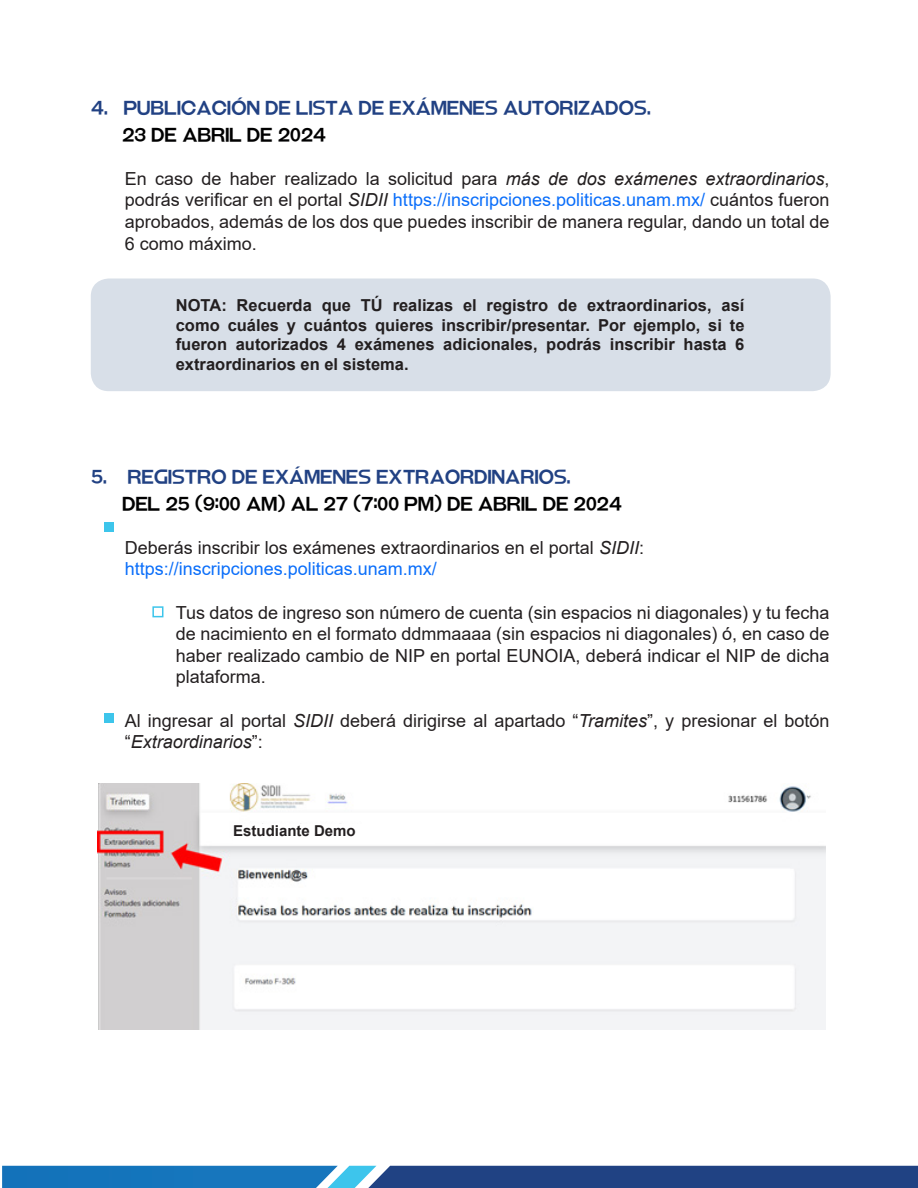
<style>
.page{position:relative;width:918px;height:1188px;background:#fff}
.page>*{position:absolute;margin:0;border:0;box-sizing:border-box;transform-origin:0 0}
.t1{font:22.5px "SU Ay ED";letter-spacing:-.02em;color:#214183}
.t2{font:22.5px "SU Ay ED";letter-spacing:-.02em;color:#000001}
.t3{font:18px/21.6px "Arial";color:#231f20;text-align:justify}
.t4{font:18px "Arial";color:#0a6efa}
.t5{font:700 16.5px/19.8px "Arial";color:#231f20;text-align:justify}
.t6{font:700 15px "Arial";color:#231f20}
.s1{font-style:italic}
.s2{color:#0a6efa}
</style>
<div class="page">
<svg style="left:2px;top:1166px;width:916px;height:22px;background:#235d9d"></svg>
<div style="left:91px;top:279px;width:740px;height:112px;background:#d8dfe8;border-radius:18px"></div>
<img style="left:98px;top:784px;width:728px;height:246px">
<div style="left:233px;top:825px;width:202px;height:19px;background:#fff"></div>
<div style="left:104px;top:522px;width:9px;height:10px;background:#3dc5eb"></div>
<div style="left:104px;top:713px;width:9px;height:10px;background:#3dc5eb"></div>
<div style="left:152px;top:606px;width:11px;height:11px;border:2px solid #3dc5eb"></div>
<p class="t1" style="left:91px;top:96px;width:562px">4. PUBLICACIÓN DE LISTA DE EXÁMENES AUTORIZADOS.</p>
<p class="t2" style="left:122px;top:123px;width:206px">23 DE ABRIL DE 2024</p>
<p class="t3" style="left:125px;top:167px;width:706px">En caso de haber realizado la solicitud para <span class="s1">más de dos exámenes extraordinarios</span>, podrás verificar en el portal <span class="s1">SIDII</span> <span class="s2">https://inscripciones.politicas.unam.mx/</span> cuántos fueron aprobados, además de los dos que puedes inscribir de manera regular, dando un total de 6 como máximo.</p>
<p class="t5" style="left:176px;top:295px;width:570px">NOTA: Recuerda que TÚ realizas el registro de extraordinarios, así como cuáles y cuántos quieres inscribir/presentar. Por ejemplo, si te fueron autorizados 4 exámenes adicionales, podrás inscribir hasta 6 extraordinarios en el sistema.</p>
<p class="t1" style="left:91px;top:465px;width:482px">5. REGISTRO DE EXÁMENES EXTRAORDINARIOS.</p>
<p class="t2" style="left:122px;top:492px;width:502px">DEL 25 (9:00 AM) AL 27 (7:00 PM) DE ABRIL DE 2024</p>
<p class="t3" style="left:125px;top:536px;width:521px">Deberás inscribir los exámenes extraordinarios en el portal <span class="s1">SIDII</span>:</p>
<p class="t4" style="left:125px;top:557px;width:314px">https://inscripciones.politicas.unam.mx/</p>
<p class="t3" style="left:176px;top:601px;width:655px">Tus datos de ingreso son número de cuenta (sin espacios ni diagonales) y tu fecha de nacimiento en el formato ddmmaaaa (sin espacios ni diagonales) ó, en caso de haber realizado cambio de NIP en portal EUNOIA, deberá indicar el NIP de dicha plataforma.</p>
<p class="t3" style="left:125px;top:709px;width:706px">Al ingresar al portal <span class="s1">SIDII</span> deberá dirigirse al apartado “<span class="s1">Tramites</span>”, y presionar el botón “<span class="s1">Extraordinarios</span>”:</p>
<p class="t6" style="left:233px;top:820px;width:124px">Estudiante Demo</p>
</div>
